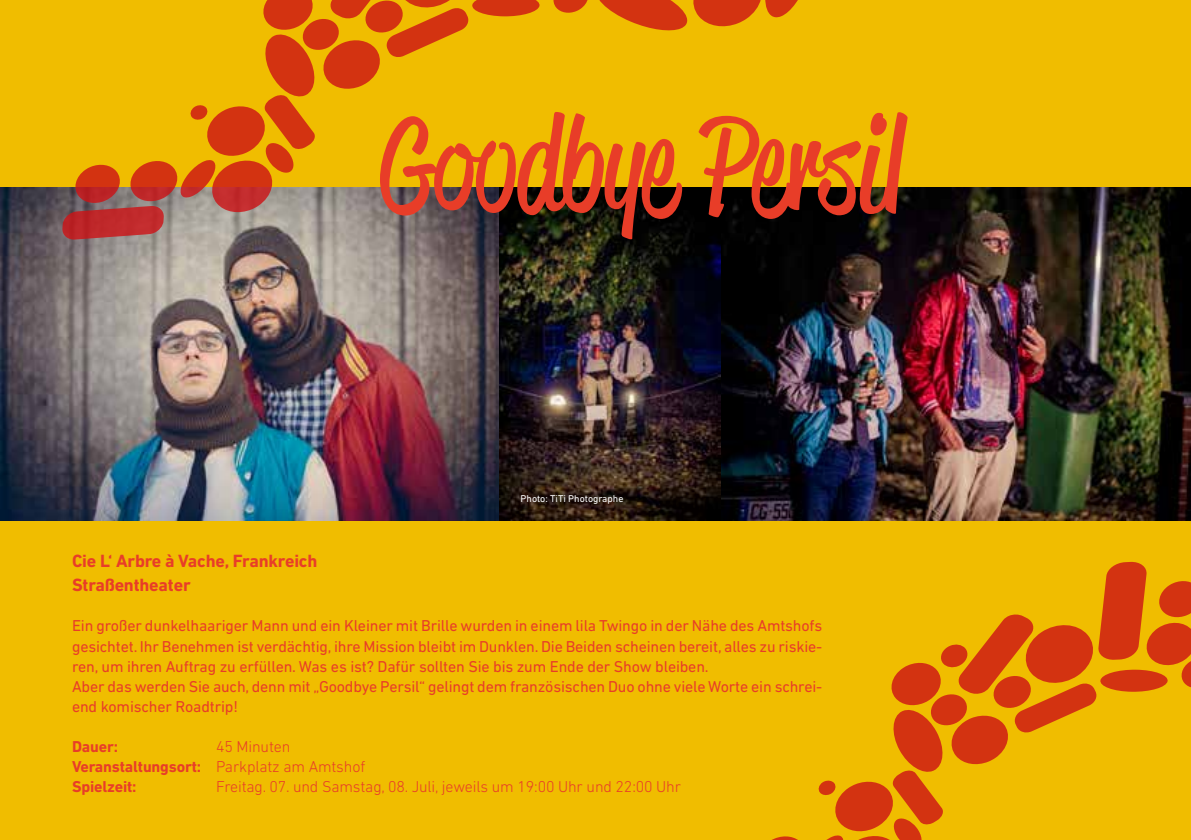
<style>
.page{position:relative;width:1191px;height:840px;background:#fff}
.page>*{position:absolute;margin:0;border:0;box-sizing:border-box;transform-origin:0 0}
.t1{font:128.8px "Reklame Script";color:#e83d28}
.t2{font:700 18px/24px "DIN Next LT Pro";letter-spacing:-.01em;color:#e83d28}
.t3{font:16px/20px "DIN Next LT Pro";letter-spacing:-.01em;color:#e83d28}
.t4{font:700 16px/20px "DIN Next LT Pro";letter-spacing:-.01em;color:#e83d28}
.t5{font:300 16px "DIN Next LT Pro";letter-spacing:-.01em;color:#e83d28}
.t6{font:10px "DIN Next LT Pro";color:#fff}
.s1{font-weight:300}
</style>
<div class="page">
<div style="left:0;top:0;width:1191px;height:839px;background:#f0bd00"></div>
<img style="left:0;top:187px;width:1191px;height:333px">
<svg style="left:62px;top:0;width:478px;height:240px"></svg>
<svg style="left:553px;top:0;width:245px;height:31px"></svg>
<svg style="left:774px;top:561px;width:417px;height:278px"></svg>
<h1 class="t1" style="left:380px;top:77px;width:524px">Goodbye Persil</h1>
<p class="t6" style="left:520px;top:493px;width:104px">Photo: TiTi Photographe</p>
<p class="t2" style="left:72px;top:549px;width:247px">Cie L‘ Arbre à Vache, Frankreich<br>Straßentheater</p>
<p class="t3" style="left:72px;top:615px;width:752px">Ein großer dunkelhaariger Mann und ein Kleiner mit Brille wurden in einem lila Twingo in der Nähe des Amtshofs gesichtet. Ihr Benehmen ist verdächtig, ihre Mission bleibt im Dunklen. Die Beiden scheinen bereit, alles zu riskie&shy;ren, um ihren Auftrag zu erfüllen. Was es ist? Dafür sollten Sie bis zum Ende der Show bleiben.<br>Aber das werden Sie auch, denn mit „Goodbye Persil“ gelingt dem französischen Duo ohne viele Worte ein schrei&shy;end komischer Roadtrip!</p>
<p class="t4" style="left:72px;top:735px;width:48px">Dauer:</p>
<p class="t4" style="left:72px;top:735px;width:295px;text-indent:144px"><span class="s1">45 Minuten<br></span>Veranstaltungsort: <span class="s1">Parkplatz am Amtshof<br></span>Spielzeit:</p>
<p class="t5" style="left:216px;top:776px;width:466px">Freitag. 07. und Samstag, 08. Juli, jeweils um 19:00 Uhr und 22:00 Uhr</p>
</div>
